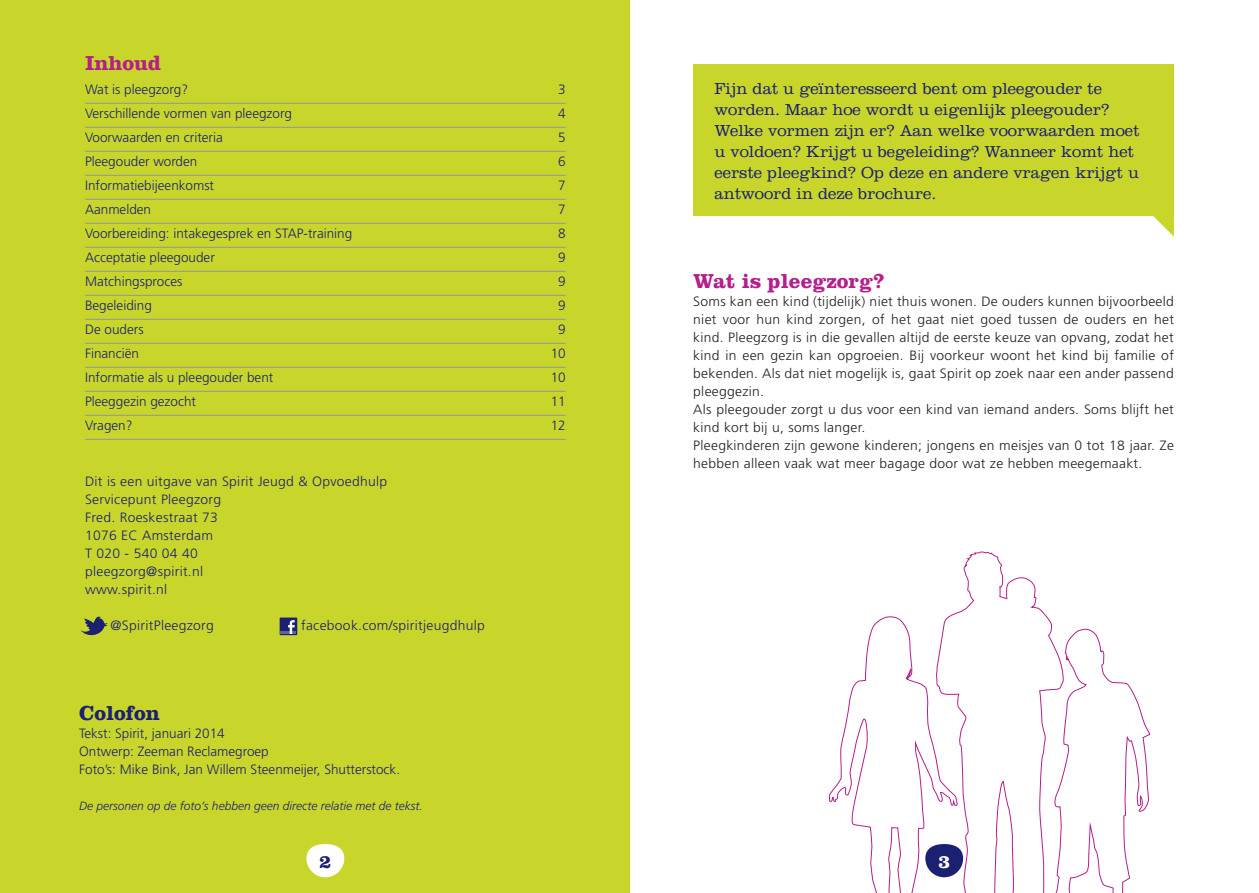
<style>
.page{position:relative;width:1259px;height:893px;background:#fff}
.page>*{position:absolute;margin:0;border:0;box-sizing:border-box;transform-origin:0 0}
.t1{font:700 21px "Clarendon";color:#b41e8d}
.t2{font:700 21px "Clarendon";color:#1c2072}
.t3{font:700 19.2px "Clarendon";color:#1c2072}
.t4{font:700 19.2px "Clarendon";color:#fff}
.t5{font:300 16.5px/21px "Clarendon";color:#1c2072}
.t6{font:300 13.5px/18px "Frutiger";letter-spacing:.02em;color:#231f20}
.t7{font:300 13.5px/18px "Frutiger";color:#1c2072}
.t8{font:300 13.5px/18px "Frutiger";letter-spacing:.02em;color:#1c2072}
.t9{font:italic 300 12px "Frutiger";color:#1c2072}
</style>
<div class="page">
<div style="left:0;top:0;width:629px;height:893px;background:#c8d62c"></div>
<hr style="left:85px;top:103px;width:481px;height:1px;background:#939598">
<hr style="left:85px;top:127px;width:481px;height:1px;background:#939598">
<hr style="left:85px;top:151px;width:481px;height:1px;background:#939598">
<hr style="left:85px;top:175px;width:481px;height:1px;background:#939598">
<hr style="left:85px;top:199px;width:481px;height:1px;background:#939598">
<hr style="left:85px;top:223px;width:481px;height:1px;background:#939598">
<hr style="left:85px;top:247px;width:481px;height:1px;background:#939598">
<hr style="left:85px;top:271px;width:481px;height:1px;background:#939598">
<hr style="left:85px;top:295px;width:481px;height:1px;background:#939598">
<hr style="left:85px;top:319px;width:481px;height:1px;background:#939598">
<hr style="left:85px;top:343px;width:481px;height:1px;background:#939598">
<hr style="left:85px;top:367px;width:481px;height:1px;background:#939598">
<hr style="left:85px;top:391px;width:481px;height:1px;background:#939598">
<hr style="left:85px;top:415px;width:481px;height:1px;background:#939598">
<hr style="left:85px;top:439px;width:481px;height:1px;background:#939598">
<div style="left:280px;top:617px;width:17px;height:18px;background:#1c2072"></div>
<hr style="left:281px;top:631px;width:15px;height:3px;background:#62619a">
<svg style="left:288px;top:620px;width:7px;height:14px"></svg>
<svg style="left:80px;top:616px;width:28px;height:20px"></svg>
<svg style="left:306px;top:844px;width:38px;height:33px"></svg>
<svg style="left:1131px;top:215px;width:43px;height:22px"></svg>
<div style="left:693px;top:64px;width:481px;height:151px;background:#c8d62c"></div>
<svg style="left:829px;top:551px;width:321px;height:342px"></svg>
<h1 class="t1" style="left:85px;top:51px;width:77px">Inhoud</h1>
<p class="t7" style="left:85px;top:81px;width:105px">Wat is pleegzorg?</p>
<p class="t7" style="left:558px;top:81px;width:9px">3</p>
<p class="t7" style="left:85px;top:105px;width:209px">Verschillende vormen van pleegzorg</p>
<p class="t7" style="left:558px;top:105px;width:9px">4</p>
<p class="t7" style="left:85px;top:129px;width:139px">Voorwaarden en criteria</p>
<p class="t7" style="left:558px;top:129px;width:9px">5</p>
<p class="t7" style="left:85px;top:153px;width:114px">Pleegouder worden</p>
<p class="t7" style="left:558px;top:153px;width:9px">6</p>
<p class="t7" style="left:85px;top:177px;width:130px">Informatiebijeenkomst</p>
<p class="t7" style="left:558px;top:177px;width:9px">7</p>
<p class="t7" style="left:85px;top:201px;width:68px">Aanmelden</p>
<p class="t7" style="left:558px;top:201px;width:9px">7</p>
<p class="t7" style="left:85px;top:225px;width:269px">Voorbereiding: intakegesprek en STAP-training</p>
<p class="t7" style="left:558px;top:225px;width:9px">8</p>
<p class="t7" style="left:85px;top:249px;width:131px">Acceptatie pleegouder</p>
<p class="t7" style="left:558px;top:249px;width:9px">9</p>
<p class="t7" style="left:85px;top:273px;width:99px">Matchingsproces</p>
<p class="t7" style="left:558px;top:273px;width:9px">9</p>
<p class="t7" style="left:85px;top:297px;width:68px">Begeleiding</p>
<p class="t7" style="left:558px;top:297px;width:9px">9</p>
<p class="t7" style="left:85px;top:321px;width:60px">De ouders</p>
<p class="t7" style="left:558px;top:321px;width:9px">9</p>
<p class="t7" style="left:85px;top:345px;width:55px">Financiën</p>
<p class="t7" style="left:551px;top:345px;width:17px">10</p>
<p class="t7" style="left:85px;top:369px;width:190px">Informatie als u pleegouder bent</p>
<p class="t7" style="left:551px;top:369px;width:17px">10</p>
<p class="t7" style="left:85px;top:393px;width:113px">Pleeggezin gezocht</p>
<p class="t7" style="left:551px;top:393px;width:17px">11</p>
<p class="t7" style="left:85px;top:417px;width:49px">Vragen?</p>
<p class="t7" style="left:551px;top:417px;width:17px">12</p>
<p class="t8" style="left:85px;top:472px;width:304px">Dit is een uitgave van Spirit Jeugd &amp; Opvoedhulp<br>Servicepunt Pleegzorg<br>Fred. Roeskestraat 73<br>1076 EC Amsterdam<br>T 020 - 540 04 40<br>pleegzorg@spirit.nl<br>www.spirit.nl</p>
<p class="t8" style="left:111px;top:616px;width:105px">@SpiritPleegzorg</p>
<p class="t8" style="left:301px;top:616px;width:185px">facebook.com/spiritjeugdhulp</p>
<h1 class="t2" style="left:79px;top:700px;width:82px">Colofon</h1>
<p class="t7" style="left:79px;top:724px;width:322px">Tekst: Spirit, januari 2014<br>Ontwerp: Zeeman Reclamegroep<br>Foto’s: Mike Bink, Jan Willem Steenmeijer, Shutterstock.</p>
<p class="t9" style="left:79px;top:799px;width:345px">De personen op de foto’s hebben geen directe relatie met de tekst.</p>
<p class="t5" style="left:714px;top:77px;width:426px">Fijn dat u geïnteresseerd bent om pleegouder te worden. Maar hoe wordt u eigenlijk pleegouder?<br>Welke vormen zijn er? Aan welke voorwaarden moet u voldoen? Krijgt u begeleiding? Wanneer komt het eerste pleegkind? Op deze en andere vragen krijgt u antwoord in deze brochure.</p>
<h1 class="t1" style="left:693px;top:268px;width:193px">Wat is pleegzorg?</h1>
<p class="t6" style="left:693px;top:292px;width:482px">Soms kan een kind (tijdelijk) niet thuis wonen. De ouders kunnen bijvoorbeeld niet voor hun kind zorgen, of het gaat niet goed tussen de ouders en het kind. Pleegzorg is in die gevallen altijd de eerste keuze van opvang, zodat het kind in een gezin kan opgroeien. Bij voorkeur woont het kind bij familie of bekenden. Als dat niet mogelijk is, gaat Spirit op zoek naar een ander passend pleeggezin.<br>Als pleegouder zorgt u dus voor een kind van iemand anders. Soms blijft het kind kort bij u, soms langer.<br>Pleegkinderen zijn gewone kinderen; jongens en meisjes van 0 tot 18 jaar. Ze hebben alleen vaak wat meer bagage door wat ze hebben meegemaakt.</p>
<h2 class="t3" style="left:319px;top:850px;width:13px">2</h2>
<h2 class="t4" style="left:938px;top:850px;width:13px">3</h2>
</div>
